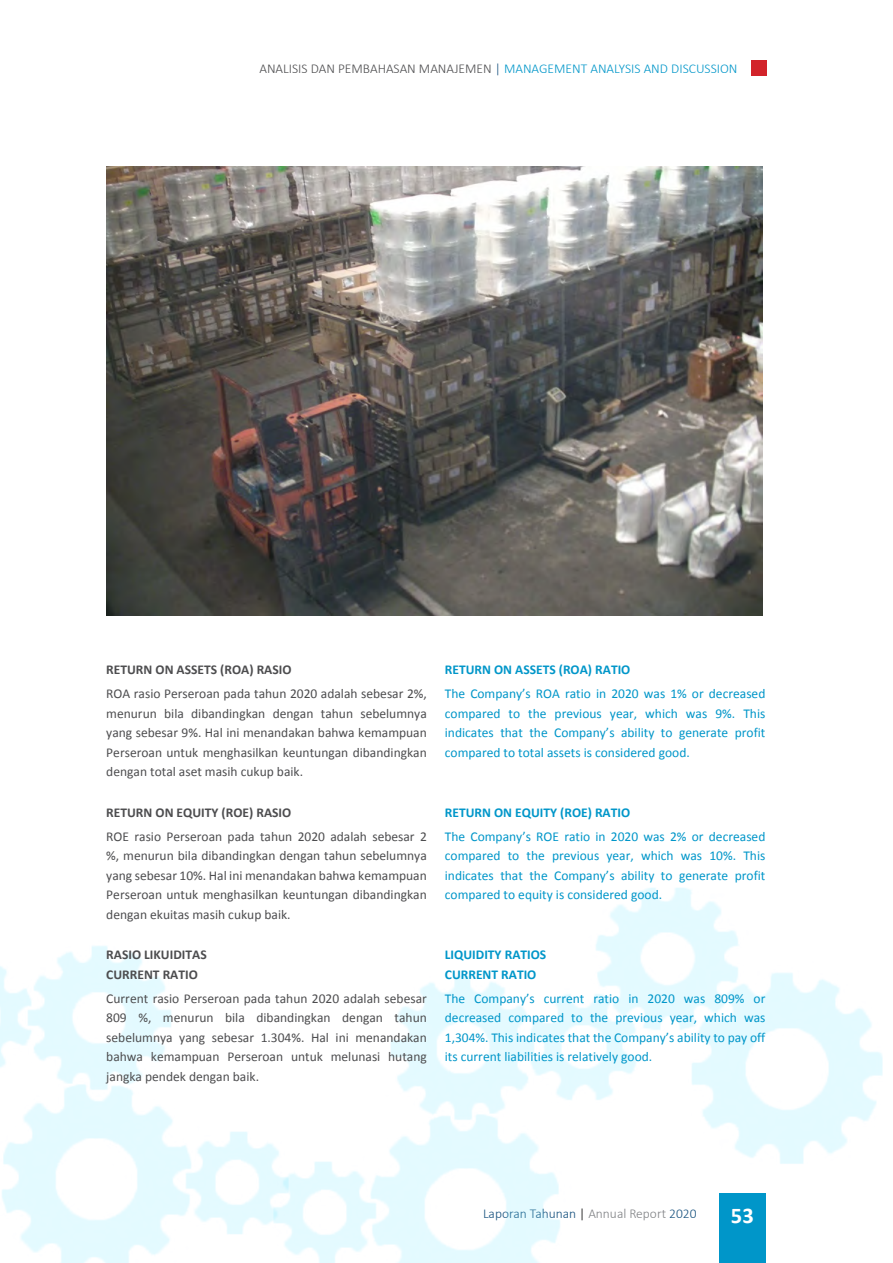
<style>
.page{position:relative;width:893px;height:1263px;background:#fff}
.page>*{position:absolute;margin:0;border:0;box-sizing:border-box;transform-origin:0 0}
.t1{font:700 22.5px "Calibri";color:#fff}
.t2{font:13.5px/19.5px "Calibri";color:#4d4d4f;text-align:justify}
.t3{font:13.5px/19.5px "Calibri";color:#0096c9;text-align:justify}
.t4{font:700 13.5px/19.5px "Calibri";color:#4d4d4f}
.t5{font:700 13.5px/19.5px "Calibri";color:#0096c9}
.t6{font:300 13.5px "Calibri";color:#0096c9}
.t7{font:300 13.5px "Calibri";color:#16517e}
.s1{color:#4d4d4f}
.s2{color:#16517e}
.s3{color:#000}
.s4{color:#808285}
</style>
<div class="page">
<img style="left:0;top:946px;width:251px;height:317px">
<img style="left:251px;top:888px;width:632px;height:375px">
<div style="left:752px;top:60px;width:15px;height:16px;background:#d2232a"></div>
<img style="left:106px;top:167px;width:657px;height:448px">
<p class="t6" style="left:259px;top:60px;width:480px"><span class="s1">ANALISIS DAN PEMBAHASAN MANAJEMEN</span> <span class="s2">|</span> MANAGEMENT ANALYSIS AND DISCUSSION</p>
<p class="t4" style="left:106px;top:660px;width:187px">RETURN ON ASSETS (ROA) RASIO</p>
<p class="t2" style="left:106px;top:684px;width:322px">ROA rasio Perseroan pada tahun 2020 adalah sebesar 2%, menurun bila dibandingkan dengan tahun sebelumnya yang sebesar 9%. Hal ini menandakan bahwa kemampuan Perseroan untuk menghasilkan keuntungan dibandingkan dengan total aset masih cukup baik.</p>
<p class="t4" style="left:106px;top:803px;width:187px">RETURN ON EQUITY (ROE) RASIO</p>
<p class="t2" style="left:106px;top:826px;width:322px">ROE rasio Perseroan pada tahun 2020 adalah sebesar 2 %, menurun bila dibandingkan dengan tahun sebelumnya yang sebesar 10%. Hal ini menandakan bahwa kemampuan Perseroan untuk menghasilkan keuntungan dibandingkan dengan ekuitas masih cukup baik.</p>
<p class="t4" style="left:106px;top:945px;width:102px">RASIO LIKUIDITAS<br>CURRENT RATIO</p>
<p class="t2" style="left:106px;top:988px;width:322px">Current rasio Perseroan pada tahun 2020 adalah sebesar 809 %, menurun bila dibandingkan dengan tahun sebelumnya yang sebesar 1.304%. Hal ini menandakan bahwa kemampuan Perseroan untuk melunasi hutang jangka pendek dengan baik.</p>
<p class="t5" style="left:445px;top:660px;width:187px">RETURN ON ASSETS (ROA) RATIO</p>
<p class="t3" style="left:445px;top:684px;width:322px">The Company’s ROA ratio in 2020 was 1% or decreased compared to the previous year, which was 9%. This indicates that the Company’s ability to generate profit compared to total assets is considered good.</p>
<p class="t5" style="left:445px;top:803px;width:187px">RETURN ON EQUITY (ROE) RATIO</p>
<p class="t3" style="left:445px;top:826px;width:322px">The Company’s ROE ratio in 2020 was 2% or decreased compared to the previous year, which was 10%. This indicates that the Company’s ability to generate profit compared to equity is considered good.</p>
<p class="t5" style="left:445px;top:945px;width:103px">LIQUIDITY RATIOS<br>CURRENT RATIO</p>
<p class="t3" style="left:445px;top:988px;width:322px">The Company’s current ratio in 2020 was 809% or decreased compared to the previous year, which was 1,304%. This indicates that the Company’s ability to pay off its current liabilities is relatively good.</p>
<p class="t7" style="left:483px;top:1205px;width:215px">Laporan Tahunan <span class="s3">|</span> <span class="s4">Annual Report</span> 2020</p>
<h1 class="t1" style="left:731px;top:1201px;width:24px">53</h1>
</div>
